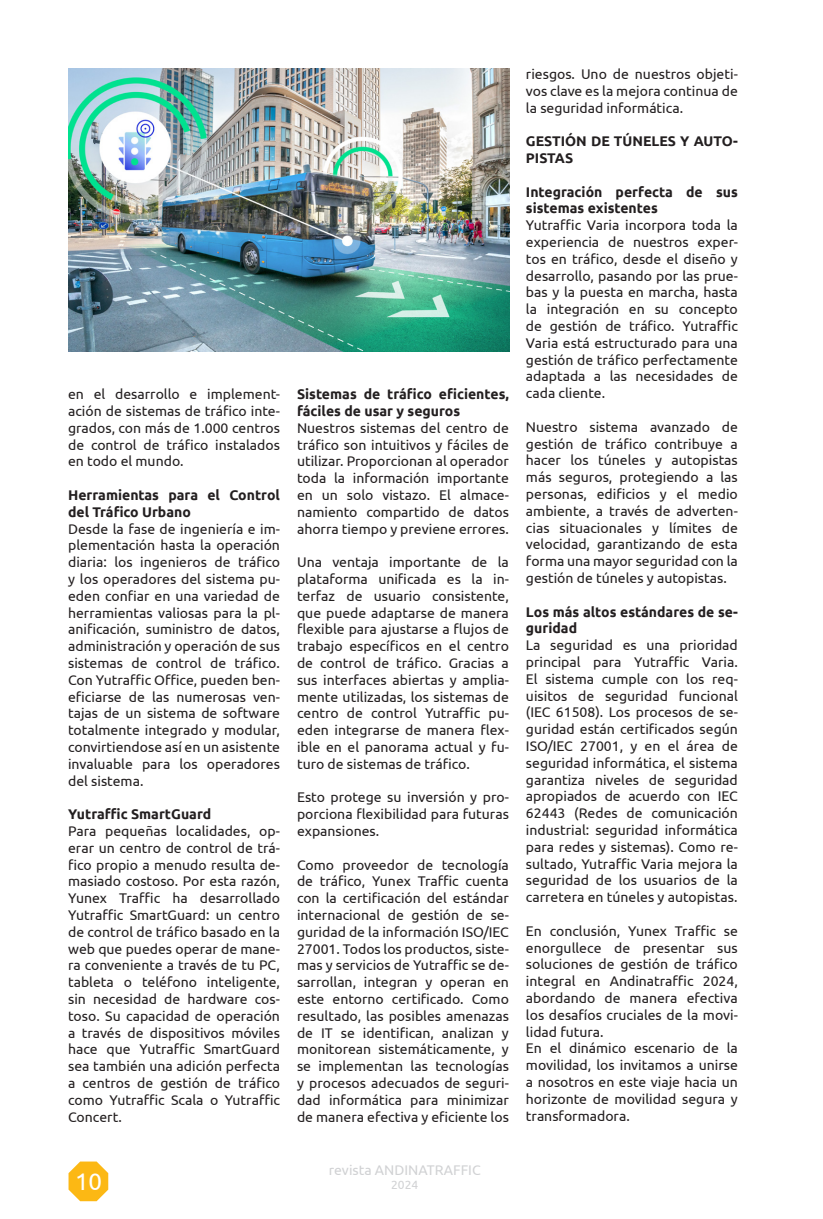
<style>
.page{position:relative;width:823px;height:1219px;background:#fff}
.page>*{position:absolute;margin:0;border:0;box-sizing:border-box;transform-origin:0 0}
.t1{font:24px "Ubuntu";color:#fff}
.t2{font:14px/16.8px "Ubuntu";color:#231f20;text-align:justify}
.t3{font:700 14px/16.8px "Ubuntu";color:#231f20}
.t4{font:14px "Ubuntu";color:#d1d2d4}
.t5{font:12px "Ubuntu";color:#d1d2d4}
</style>
<div class="page">
<svg style="left:68px;top:1161px;width:40px;height:40px"></svg>
<img style="left:68px;top:68px;width:441px;height:284px">
<p class="t2" style="left:68px;top:385px;width:213px">en el desarrollo e implement&shy;ación de sistemas de tráfico inte&shy;grados, con más de 1.000 centros de control de tráfico instalados en todo el mundo.</p>
<p class="t3" style="left:68px;top:486px;width:213px">Herramientas para el Control del Tráfico Urbano</p>
<p class="t2" style="left:68px;top:520px;width:213px">Desde la fase de ingeniería e im&shy;plementación hasta la operación diaria: los ingenieros de tráfico y los operadores del sistema pu&shy;eden confiar en una variedad de herramientas valiosas para la pl&shy;anificación, suministro de datos, administración y operación de sus sistemas de control de tráfico.<br>Con Yutraffic Office, pueden ben&shy;eficiarse de las numerosas ven&shy;tajas de un sistema de software totalmente integrado y modular, convirtiendose así en un asistente invaluable para los operadores del sistema.</p>
<p class="t3" style="left:68px;top:806px;width:145px">Yutraffic SmartGuard</p>
<p class="t2" style="left:68px;top:822px;width:213px">Para pequeñas localidades, op&shy;erar un centro de control de trá&shy;fico propio a menudo resulta de&shy;masiado costoso. Por esta razón, Yunex Traffic ha desarrollado Yutraffic SmartGuard: un centro de control de tráfico basado en la web que puedes operar de mane&shy;ra conveniente a través de tu PC, tableta o teléfono inteligente, sin necesidad de hardware cos&shy;toso. Su capacidad de operación a través de dispositivos móviles hace que Yutraffic SmartGuard sea también una adición perfecta a centros de gestión de tráfico como Yutraffic Scala o Yutraffic Concert.</p>
<h1 class="t1" style="left:75px;top:1167px;width:28px">10</h1>
<p class="t3" style="left:297px;top:386px;width:213px">Sistemas de tráfico eficientes, fáciles de usar y seguros</p>
<p class="t2" style="left:297px;top:419px;width:213px">Nuestros sistemas del centro de tráfico son intuitivos y fáciles de utilizar. Proporcionan al operador toda la información importante en un solo vistazo. El almace&shy;namiento compartido de datos ahorra tiempo y previene errores.</p>
<p class="t2" style="left:297px;top:553px;width:213px">Una ventaja importante de la plataforma unificada es la in&shy;terfaz de usuario consistente, que puede adaptarse de manera flexible para ajustarse a flujos de trabajo específicos en el centro de control de tráfico. Gracias a sus interfaces abiertas y amplia&shy;mente utilizadas, los sistemas de centro de control Yutraffic pu&shy;eden integrarse de manera flex&shy;ible en el panorama actual y fu&shy;turo de sistemas de tráfico.</p>
<p class="t2" style="left:297px;top:789px;width:213px">Esto protege su inversión y pro&shy;porciona flexibilidad para futuras expansiones.</p>
<p class="t2" style="left:297px;top:856px;width:213px">Como proveedor de tecnología de tráfico, Yunex Traffic cuenta con la certificación del estándar internacional de gestión de se&shy;guridad de la información ISO/IEC 27001. Todos los productos, siste&shy;mas y servicios de Yutraffic se de&shy;sarrollan, integran y operan en este entorno certificado. Como resultado, las posibles amenazas de IT se identifican, analizan y monitorean sistemáticamente, y se implementan las tecnologías y procesos adecuados de seguri&shy;dad informática para minimizar de manera efectiva y eficiente los</p>
<p class="t4" style="left:328px;top:1161px;width:153px">revista ANDINATRAFFIC</p>
<p class="t5" style="left:391px;top:1177px;width:29px">2024</p>
<p class="t2" style="left:525px;top:65px;width:213px">riesgos. Uno de nuestros objeti&shy;vos clave es la mejora continua de la seguridad informática.</p>
<p class="t3" style="left:525px;top:133px;width:213px">GESTIÓN DE TÚNELES Y AUTO-<br>PISTAS</p>
<p class="t3" style="left:525px;top:183px;width:213px">Integración perfecta de sus sistemas existentes</p>
<p class="t2" style="left:525px;top:216px;width:213px">Yutraffic Varia incorpora toda la experiencia de nuestros exper&shy;tos en tráfico, desde el diseño y desarrollo, pasando por las prue&shy;bas y la puesta en marcha, hasta la integración en su concepto de gestión de tráfico. Yutraffic Varia está estructurado para una gestión de tráfico perfectamente adaptada a las necesidades de cada cliente.</p>
<p class="t2" style="left:525px;top:418px;width:213px">Nuestro sistema avanzado de gestión de tráfico contribuye a hacer los túneles y autopistas más seguros, protegiendo a las personas, edificios y el medio ambiente, a través de adverten&shy;cias situacionales y límites de velocidad, garantizando de esta forma una mayor seguridad con la gestión de túneles y autopistas.</p>
<p class="t3" style="left:525px;top:603px;width:213px">Los más altos estándares de se&shy;guridad</p>
<p class="t2" style="left:525px;top:636px;width:213px">La seguridad es una prioridad principal para Yutraffic Varia.<br>El sistema cumple con los req&shy;uisitos de seguridad funcional (IEC 61508). Los procesos de se&shy;guridad están certificados según ISO/IEC 27001, y en el área de seguridad informática, el sistema garantiza niveles de seguridad apropiados de acuerdo con IEC 62443 (Redes de comunicación industrial: seguridad informática para redes y sistemas). Como re&shy;sultado, Yutraffic Varia mejora la seguridad de los usuarios de la carretera en túneles y autopistas.</p>
<p class="t2" style="left:525px;top:922px;width:213px">En conclusión, Yunex Traffic se enorgullece de presentar sus soluciones de gestión de tráfico integral en Andinatraffic 2024, abordando de manera efectiva los desafíos cruciales de la movi&shy;lidad futura.</p>
<p class="t2" style="left:525px;top:1039px;width:213px">En el dinámico escenario de la movilidad, los invitamos a unirse a nosotros en este viaje hacia un horizonte de movilidad segura y transformadora.</p>
</div>
